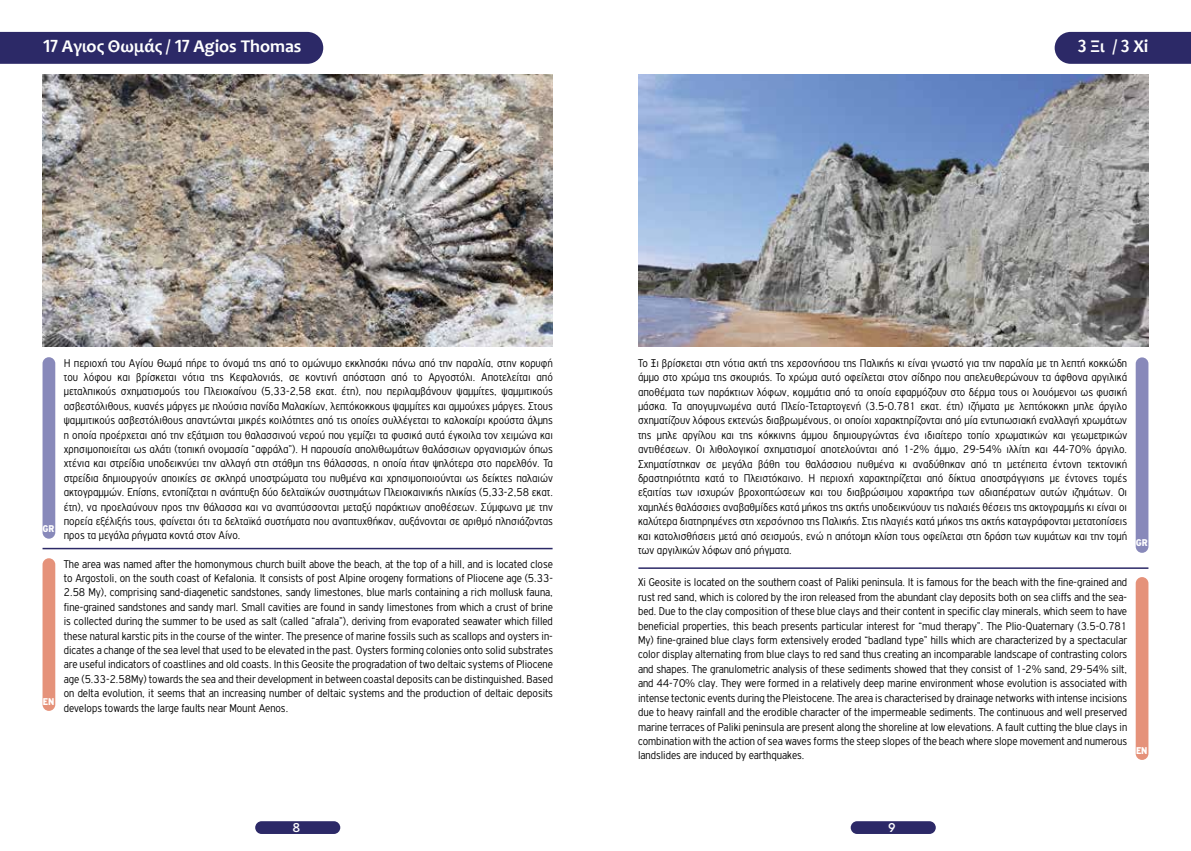
<style>
.page{position:relative;width:1191px;height:851px;background:#fff}
.page>*{position:absolute;margin:0;border:0;box-sizing:border-box;transform-origin:0 0}
.t1{font:700 18px "Candara";color:#fff}
.t2{font:500 13.5px "Cera GR";color:#fff}
.t3{font:300 12px/14.4px "PF Highway Gothic Cond";color:#000;text-align:justify}
.t4{font:900 10.5px "PF Highway Gothic Cond";color:#fff}
.s1{font-family:"Fira Sans Condensed";font-weight:500}
</style>
<div class="page">
<div style="left:255px;top:821px;width:85px;height:12px;background:#2c2967;border-radius:6px"></div>
<div style="left:850px;top:821px;width:85px;height:12px;background:#2c2967;border-radius:6px"></div>
<img style="left:638px;top:74px;width:510px;height:273px">
<div style="left:1054px;top:32px;width:137px;height:32px;background:#2c2967"></div>
<div style="left:0;top:32px;width:323px;height:32px;background:#2c2967"></div>
<hr style="left:638px;top:567px;width:510px;height:1px;background:#2c2967">
<div style="left:1135px;top:357px;width:13px;height:195px;background:#8889ba;border-radius:6px"></div>
<div style="left:1135px;top:577px;width:13px;height:182px;background:#e5927a;border-radius:6px"></div>
<img style="left:43px;top:74px;width:510px;height:273px">
<hr style="left:43px;top:547px;width:509px;height:2px;background:#2c2967">
<div style="left:43px;top:357px;width:12px;height:181px;background:#8889ba;border-radius:6px"></div>
<div style="left:43px;top:558px;width:12px;height:152px;background:#e5927a;border-radius:6px"></div>
<h1 class="t1" style="left:43px;top:35px;width:260px"><span class="s1">17</span> Άγιος Θωμάς / <span class="s1">17</span> Agios Thomas</h1>
<h1 class="t1" style="left:1078px;top:35px;width:72px"><span class="s1">3</span> Ξι / <span class="s1">3</span> Xi</h1>
<p class="t4" style="left:43px;top:523px;width:13px">GR</p>
<p class="t4" style="left:43px;top:695px;width:13px">EN</p>
<p class="t3" style="left:64px;top:355px;width:491px">Η περιοχή του Αγίου Θωμά πήρε το όνομά της από το ομώνυμο εκκλησάκι πάνω από την παραλία, στην κορυφή του λόφου και βρίσκεται νότια της Κεφαλονιάς, σε κοντινή απόσταση από το Αργοστόλι. Αποτελείται από μεταλπικούς σχηματισμούς του Πλειοκαίνου (5,33-2,58 εκατ. έτη), που περιλαμβάνουν ψαμμίτες, ψαμμιτικούς ασβεστόλιθους, κυανές μάργες με πλούσια πανίδα Μαλακίων, λεπτόκοκκους ψαμμίτες και αμμούχες μάργες. Στους ψαμμιτικούς ασβεστόλιθους απαντώνται μικρές κοιλότητες από τις οποίες συλλέγεται το καλοκαίρι κρούστα άλμης η οποία προέρχεται από την εξάτμιση του θαλασσινού νερού που γεμίζει τα φυσικά αυτά έγκοιλα τον χειμώνα και χρησιμοποιείται ως αλάτι (τοπική ονομασία “αφράλα”). Η παρουσία απολιθωμάτων θαλάσσιων οργανισμών όπως χτένια και στρείδια υποδεικνύει την αλλαγή στη στάθμη της θάλασσας, η οποία ήταν ψηλότερα στο παρελθόν. Τα στρείδια δημιουργούν αποικίες σε σκληρά υποστρώματα του πυθμένα και χρησιμοποιούνται ως δείκτες παλαιών ακτογραμμών. Επίσης, εντοπίζεται η ανάπτυξη δύο δελταϊκών συστημάτων Πλειοκαινικής ηλικίας (5,33-2,58 εκατ. έτη), να προελαύνουν προς την θάλασσα και να αναπτύσσονται μεταξύ παράκτιων αποθέσεων. Σύμφωνα με την πορεία εξέλιξής τους, φαίνεται ότι τα δελταϊκά συστήματα που αναπτυχθήκαν, αυξάνονται σε αριθμό πλησιάζοντας προς τα μεγάλα ρήγματα κοντά στον Αίνο.</p>
<p class="t3" style="left:64px;top:556px;width:491px">The area was named after the homonymous church built above the beach, at the top of a hill, and is located close to Argostoli, on the south coast of Kefalonia. It consists of post Alpine orogeny formations of Pliocene age (5.33- 2.58 My), comprising sand-diagenetic sandstones, sandy limestones, blue marls containing a rich mollusk fauna, fine-grained sandstones and sandy marl. Small cavities are found in sandy limestones from which a crust of brine is collected during the summer to be used as salt (called “afrala”), deriving from evaporated seawater which filled these natural karstic pits in the course of the winter. The presence of marine fossils such as scallops and oysters in&shy;dicates a change of the sea level that used to be elevated in the past. Oysters forming colonies onto solid substrates are useful indicators of coastlines and old coasts. In this Geosite the progradation of two deltaic systems of Pliocene age (5.33-2.58My) towards the sea and their development in between coastal deposits can be distinguished. Based on delta evolution, it seems that an increasing number of deltaic systems and the production of deltaic deposits develops towards the large faults near Mount Aenos.</p>
<p class="t3" style="left:638px;top:355px;width:491px">Το Ξι βρίσκεται στη νότια ακτή της χερσονήσου της Παλικής κι είναι γνωστό για την παραλία με τη λεπτή κοκκώδη άμμο στο χρώμα της σκουριάς. Το χρώμα αυτό οφείλεται στον σίδηρο που απελευθερώνουν τα άφθονα αργιλικά αποθέματα των παράκτιων λόφων, κομμάτια από τα οποία εφαρμόζουν στο δέρμα τους οι λουόμενοι ως φυσική μάσκα. Τα απογυμνωμένα αυτά Πλείο-Τεταρτογενή (3.5-0.781 εκατ. έτη) ιζήματα με λεπτόκοκκη μπλε άργιλο σχηματίζουν λόφους εκτενώς διαβρωμένους, οι οποίοι χαρακτηρίζονται από μία εντυπωσιακή εναλλαγή χρωμάτων της μπλε αργίλου και της κόκκινης άμμου δημιουργώντας ένα ιδιαίτερο τοπίο χρωματικών και γεωμετρικών αντιθέσεων. Οι λιθολογικοί σχηματισμοί αποτελούνται από 1-2% άμμο, 29-54% ιλλίτη και 44-70% άργιλο.<br>Σχηματίστηκαν σε μεγάλα βάθη του θαλάσσιου πυθμένα κι αναδύθηκαν από τη μετέπειτα έντονη τεκτονική δραστηριότητα κατά το Πλειστόκαινο. Η περιοχή χαρακτηρίζεται από δίκτυα αποστράγγισης με έντονες τομές εξαιτίας των ισχυρών βροχοπτώσεων και του διαβρώσιμου χαρακτήρα των αδιαπέρατων αυτών ιζημάτων. Οι χαμηλές θαλάσσιες αναβαθμίδες κατά μήκος της ακτής υποδεικνύουν τις παλαιές θέσεις της ακτογραμμής κι είναι οι καλύτερα διατηρημένες στη χερσόνησο της Παλικής. Στις πλαγιές κατά μήκος της ακτής καταγράφονται μετατοπίσεις και κατολισθήσεις μετά από σεισμούς, ενώ η απότομη κλίση τους οφείλεται στη δράση των κυμάτων και την τομή των αργιλικών λόφων από ρήγματα.</p>
<p class="t3" style="left:638px;top:575px;width:491px">Xi Geosite is located on the southern coast of Paliki peninsula. It is famous for the beach with the fine-grained and rust red sand, which is colored by the iron released from the abundant clay deposits both on sea cliffs and the sea&shy;bed. Due to the clay composition of these blue clays and their content in specific clay minerals, which seem to have beneficial properties, this beach presents particular interest for “mud therapy”. The Plio-Quaternary (3.5-0.781<br>My) fine-grained blue clays form extensively eroded “badland type” hills which are characterized by a spectacular color display alternating from blue clays to red sand thus creating an incomparable landscape of contrasting colors and shapes. The granulometric analysis of these sediments showed that they consist of 1-2% sand, 29-54% silt, and 44-70% clay. They were formed in a relatively deep marine environment whose evolution is associated with intense tectonic events during the Pleistocene. The area is characterised by drainage networks with intense incisions due to heavy rainfall and the erodible character of the impermeable sediments. The continuous and well preserved marine terraces of Paliki peninsula are present along the shoreline at low elevations. A fault cutting the blue clays in combination with the action of sea waves forms the steep slopes of the beach where slope movement and numerous landslides are induced by earthquakes.</p>
<p class="t4" style="left:1135px;top:537px;width:13px">GR</p>
<p class="t4" style="left:1136px;top:744px;width:13px">EN</p>
<p class="t2" style="left:292px;top:819px;width:9px">8</p>
<p class="t2" style="left:888px;top:819px;width:9px">9</p>
</div>
